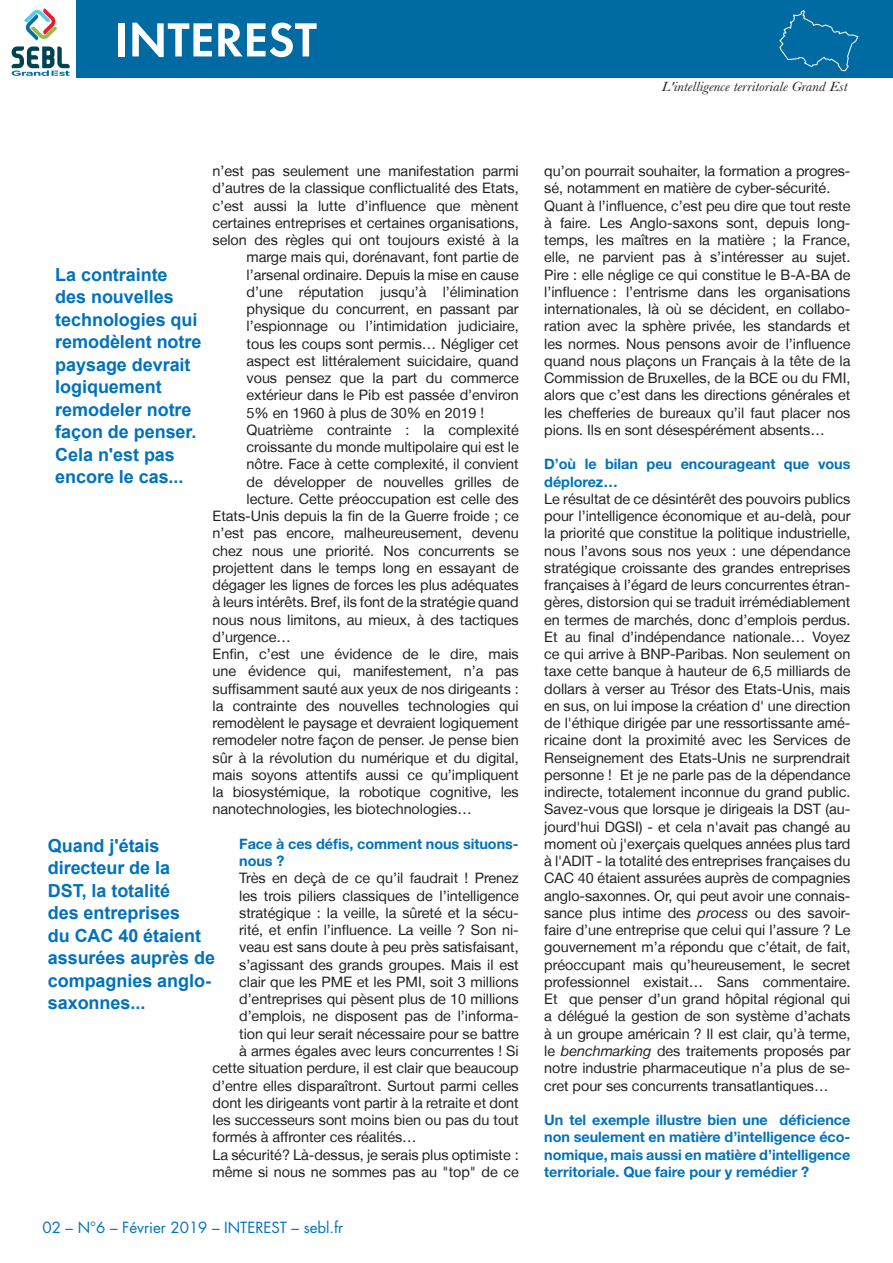
<style>
.page{position:relative;width:893px;height:1263px;background:#fff}
.page>*{position:absolute;margin:0;border:0;box-sizing:border-box;transform-origin:0 0}
.t1{font:49.65px "Futura Demi";color:#fff}
.exergue{font:700 18px/22.5px "Arial";letter-spacing:-.005em;color:#0072bc}
.t2{font:15px "Futura Std";color:#0072bc}
.t3{font:14.4px/17.2px "Helvetica Neue LT";letter-spacing:-.005em;color:#231f20;text-align:justify}
.t4{font:700 14.4px/17.2px "Helvetica Neue LT Std";letter-spacing:-.005em;color:#0072bc}
.t5{font:italic 13.8px "Baskerville";color:#231f20;scale:1.12 1}
.s1{font-style:italic}
</style>
<div class="page">
<div style="left:76px;top:0;width:817px;height:77px;background:#006ba3"></div>
<svg style="left:12px;top:8px;width:58px;height:68px"></svg>
<svg style="left:779px;top:10px;width:80px;height:61px"></svg>
<p class="t1" style="left:114px;top:9px;width:204px">INTEREST</p>
<p class="t5" style="left:662px;top:78px;width:167px">L'intelligence territoriale Grand Est</p>
<p class="t3" style="left:213px;top:162px;width:308px">n’est pas seulement une manifestation parmi</p>
<p class="t3" style="left:213px;top:179px;width:308px">d’autres de la classique conflictualité des Etats,</p>
<p class="t3" style="left:213px;top:197px;width:308px">c’est aussi la lutte d’influence que mènent</p>
<p class="t3" style="left:213px;top:214px;width:308px">certaines entreprises et certaines organisations,</p>
<p class="t3" style="left:213px;top:231px;width:308px">selon des règles qui ont toujours existé à la</p>
<p class="t3" style="left:247px;top:248px;width:274px">marge mais qui, dorénavant, font partie de</p>
<p class="t3" style="left:247px;top:266px;width:274px">l’arsenal ordinaire. Depuis la mise en cause</p>
<p class="t3" style="left:247px;top:283px;width:274px">d’une réputation jusqu’à l’élimination</p>
<p class="t3" style="left:247px;top:300px;width:274px">physique du concurrent, en passant par</p>
<p class="t3" style="left:247px;top:317px;width:274px">l’espionnage ou l’intimidation judiciaire,</p>
<p class="t3" style="left:247px;top:335px;width:274px">tous les coups sont permis… Négliger cet</p>
<p class="t3" style="left:247px;top:352px;width:274px">aspect est littéralement suicidaire, quand</p>
<p class="t3" style="left:247px;top:369px;width:274px">vous pensez que la part du commerce</p>
<p class="t3" style="left:247px;top:386px;width:274px">extérieur dans le Pib est passée d’environ</p>
<p class="t3" style="left:247px;top:404px;width:239px">5% en 1960 à plus de 30% en 2019 !</p>
<p class="t3" style="left:247px;top:421px;width:274px">Quatrième contrainte : la complexité</p>
<p class="t3" style="left:247px;top:438px;width:274px">croissante du monde multipolaire qui est le</p>
<p class="t3" style="left:247px;top:455px;width:274px">nôtre. Face à cette complexité, il convient</p>
<p class="t3" style="left:247px;top:473px;width:274px">de développer de nouvelles grilles de</p>
<p class="t3" style="left:247px;top:490px;width:274px">lecture. Cette préoccupation est celle des</p>
<p class="t3" style="left:213px;top:507px;width:308px">Etats-Unis depuis la fin de la Guerre froide ; ce</p>
<p class="t3" style="left:213px;top:524px;width:308px">n’est pas encore, malheureusement, devenu</p>
<p class="t3" style="left:213px;top:542px;width:308px">chez nous une priorité. Nos concurrents se</p>
<p class="t3" style="left:213px;top:559px;width:308px">projettent dans le temps long en essayant de</p>
<p class="t3" style="left:213px;top:576px;width:308px">dégager les lignes de forces les plus adéquates</p>
<p class="t3" style="left:213px;top:593px;width:308px">à leurs intérêts. Bref, ils font de la stratégie quand</p>
<p class="t3" style="left:213px;top:611px;width:308px">nous nous limitons, au mieux, à des tactiques</p>
<p class="t3" style="left:213px;top:628px;width:80px">d’urgence…</p>
<p class="t3" style="left:213px;top:645px;width:308px">Enfin, c’est une évidence de le dire, mais une évidence qui, manifestement, n’a pas suffisamment sauté aux yeux de nos dirigeants : la contrainte des nouvelles technologies qui remodèlent le paysage et devraient logiquement remodeler notre façon de penser. Je pense bien sûr à la révolution du numérique et du digital, mais soyons attentifs aussi ce qu’impliquent la biosystémique, la robotique cognitive, les nanotechnologies, les biotechnologies…</p>
<p class="t4" style="left:239px;top:835px;width:281px">Face à ces défis, comment nous situons&shy;nous ?</p>
<p class="t3" style="left:239px;top:869px;width:281px">Très en deçà de ce qu’il faudrait ! Prenez</p>
<p class="t3" style="left:239px;top:887px;width:281px">les trois piliers classiques de l’intelligence</p>
<p class="t3" style="left:239px;top:904px;width:281px">stratégique : la veille, la sûreté et la sécu-</p>
<p class="t3" style="left:239px;top:921px;width:281px">rité, et enfin l’influence. La veille ? Son ni-</p>
<p class="t3" style="left:239px;top:938px;width:281px">veau est sans doute à peu près satisfaisant,</p>
<p class="t3" style="left:239px;top:956px;width:281px">s’agissant des grands groupes. Mais il est</p>
<p class="t3" style="left:239px;top:973px;width:281px">clair que les PME et les PMI, soit 3 millions</p>
<p class="t3" style="left:239px;top:990px;width:281px">d’entreprises qui pèsent plus de 10 millions</p>
<p class="t3" style="left:239px;top:1007px;width:281px">d’emplois, ne disposent pas de l’informa-</p>
<p class="t3" style="left:239px;top:1025px;width:281px">tion qui leur serait nécessaire pour se battre</p>
<p class="t3" style="left:239px;top:1042px;width:281px">à armes égales avec leurs concurrentes ! Si</p>
<p class="t3" style="left:213px;top:1059px;width:308px">cette situation perdure, il est clair que beaucoup</p>
<p class="t3" style="left:213px;top:1076px;width:308px">d’entre elles disparaîtront. Surtout parmi celles</p>
<p class="t3" style="left:213px;top:1094px;width:308px">dont les dirigeants vont partir à la retraite et dont</p>
<p class="t3" style="left:213px;top:1111px;width:308px">les successeurs sont moins bien ou pas du tout</p>
<p class="t3" style="left:213px;top:1128px;width:206px">formés à affronter ces réalités…</p>
<p class="t3" style="left:213px;top:1145px;width:308px">La sécurité? Là-dessus, je serais plus optimiste : même si nous ne sommes pas au "top" de ce</p>
<p class="exergue" style="left:55px;top:263px;width:148px">La contrainte des nouvelles technologies qui remodèlent notre paysage devrait logiquement remodeler notre façon de penser.<br>Cela n'est pas encore le cas...</p>
<p class="exergue" style="left:48px;top:834px;width:169px">Quand j'étais directeur de la<br>DST, la totalité<br>des entreprises<br>du CAC 40 étaient assurées auprès de compagnies anglo&shy;saxonnes...</p>
<p class="t2" style="left:43px;top:1218px;width:302px">02 – N°6 – Février 2019 – INTEREST – sebl.fr</p>
<p class="t3" style="left:544px;top:162px;width:308px">qu’on pourrait souhaiter, la formation a progres&shy;sé, notamment en matière de cyber-sécurité.</p>
<p class="t3" style="left:544px;top:197px;width:308px">Quant à l’influence, c’est peu dire que tout reste à faire. Les Anglo-saxons sont, depuis long&shy;temps, les maîtres en la matière ; la France, elle, ne parvient pas à s’intéresser au sujet.<br>Pire : elle néglige ce qui constitue le B-A-BA de l’influence : l’entrisme dans les organisations internationales, là où se décident, en collabo&shy;ration avec la sphère privée, les standards et les normes. Nous pensons avoir de l’influence quand nous plaçons un Français à la tête de la Commission de Bruxelles, de la BCE ou du FMI, alors que c’est dans les directions générales et les chefferies de bureaux qu’il faut placer nos pions. Ils en sont désespérément absents…</p>
<p class="t4" style="left:544px;top:455px;width:308px">D’où le bilan peu encourageant que vous déplorez…</p>
<p class="t3" style="left:544px;top:490px;width:308px">Le résultat de ce désintérêt des pouvoirs publics pour l’intelligence économique et au-delà, pour la priorité que constitue la politique industrielle, nous l’avons sous nos yeux : une dépendance stratégique croissante des grandes entreprises françaises à l’égard de leurs concurrentes étran&shy;gères, distorsion qui se traduit irrémédiablement en termes de marchés, donc d’emplois perdus.<br>Et au final d’indépendance nationale… Voyez ce qui arrive à BNP-Paribas. Non seulement on taxe cette banque à hauteur de 6,5 milliards de dollars à verser au Trésor des Etats-Unis, mais en sus, on lui impose la création d' une direction de l'éthique dirigée par une ressortissante amé&shy;ricaine dont la proximité avec les Services de Renseignement des Etats-Unis ne surprendrait personne ! Et je ne parle pas de la dépendance indirecte, totalement inconnue du grand public.<br>Savez-vous que lorsque je dirigeais la DST (au&shy;jourd'hui DGSI) - et cela n'avait pas changé au moment où j'exerçais quelques années plus tard à l'ADIT - la totalité des entreprises françaises du CAC 40 étaient assurées auprès de compagnies anglo-saxonnes. Or, qui peut avoir une connais&shy;sance plus intime des <span class="s1">process</span> ou des savoir&shy;faire d’une entreprise que celui qui l’assure ? Le gouvernement m’a répondu que c’était, de fait, préoccupant mais qu’heureusement, le secret professionnel existait… Sans commentaire.<br>Et que penser d’un grand hôpital régional qui a délégué la gestion de son système d’achats à un groupe américain ? Il est clair, qu’à terme, le <span class="s1">benchmarking</span> des traitements proposés par notre industrie pharmaceutique n’a plus de se&shy;cret pour ses concurrents transatlantiques…</p>
<p class="t4" style="left:544px;top:1111px;width:308px;text-align:justify">Un tel exemple illustre bien une déficience non seulement en matière d’intelligence éco&shy;nomique, mais aussi en matière d’intelligence territoriale. Que faire pour y remédier ?</p>
</div>
